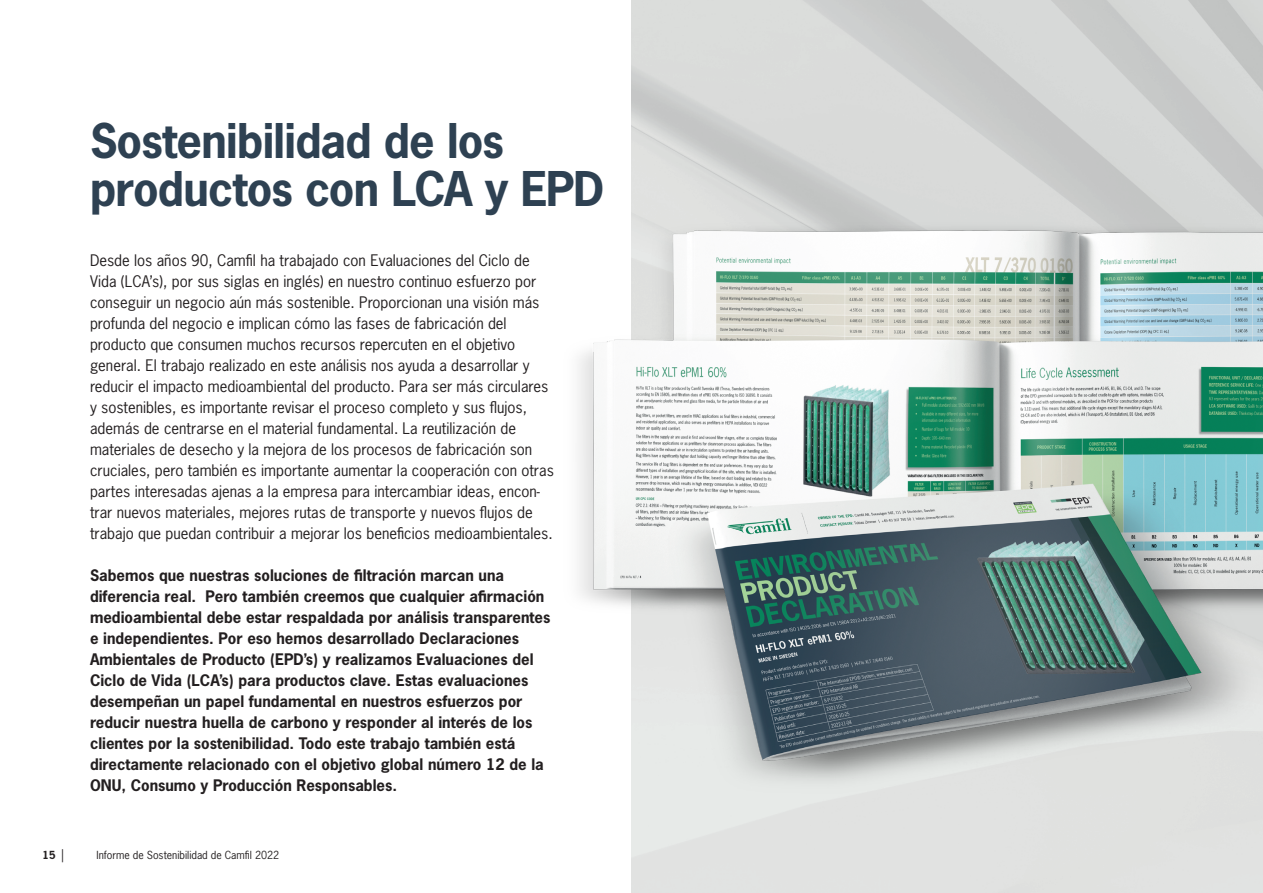
<style>
.page{position:relative;width:1263px;height:893px;background:#fff}
.page>*{position:absolute;margin:0;border:0;box-sizing:border-box;transform-origin:0 0}
.t1{font:700 45px/48px "News Gothic Std";letter-spacing:-.02em;color:#2e4152}
.t2{font:15px/21px "News Gothic Std";color:#231f20}
.t3{font:700 15px/21px "News Gothic Std";color:#231f20}
.t4{font:10.5px "News Gothic Std";color:#231f20}
.t5{font:700 10.5px "News Gothic Std";color:#231f20}
.s1{font-weight:400;font-size:13.2px}
</style>
<div class="page">
<img style="left:578px;top:182px;width:685px;height:623px">
<h1 class="t1" style="left:90px;top:117px;width:516px">Sostenibilidad de los productos con LCA y EPD</h1>
<p class="t2" style="left:90px;top:249px;width:465px">Desde los años 90, Camfil ha trabajado con Evaluaciones del Ciclo de Vida (LCA’s), por sus siglas en inglés) en nuestro continuo esfuerzo por conseguir un negocio aún más sostenible. Proporcionan una visión más profunda del negocio e implican cómo las fases de fabricación del producto que consumen muchos recursos repercuten en el objetivo general. El trabajo realizado en este análisis nos ayuda a desarrollar y reducir el impacto medioambiental del producto. Para ser más circulares y sostenibles, es importante revisar el proceso completo y sus flujos, además de centrarse en el material fundamental. La reutilización de materiales de desecho y la mejora de los procesos de fabricación son cruciales, pero también es importante aumentar la cooperación con otras partes interesadas ajenas a la empresa para intercambiar ideas, encon&shy;trar nuevos materiales, mejores rutas de transporte y nuevos flujos de trabajo que puedan contribuir a mejorar los beneficios medioambientales.</p>
<p class="t3" style="left:90px;top:564px;width:462px">Sabemos que nuestras soluciones de filtración marcan una diferencia real. Pero también creemos que cualquier afirmación medioambiental debe estar respaldada por análisis transparentes e independientes. Por eso hemos desarrollado Declaraciones Ambientales de Producto (EPD’s) y realizamos Evaluaciones del Ciclo de Vida (LCA’s) para productos clave. Estas evaluaciones desempeñan un papel fundamental en nuestros esfuerzos por reducir nuestra huella de carbono y responder al interés de los clientes por la sostenibilidad. Todo este trabajo también está directamente relacionado con el objetivo global número 12 de la ONU, Consumo y Producción Responsables.</p>
<p class="t5" style="left:43px;top:848px;width:23px">15 <span class="s1">|</span></p>
<p class="t4" style="left:97px;top:848px;width:184px">Informe de Sostenibilidad de Camfil 2022</p>
</div>
